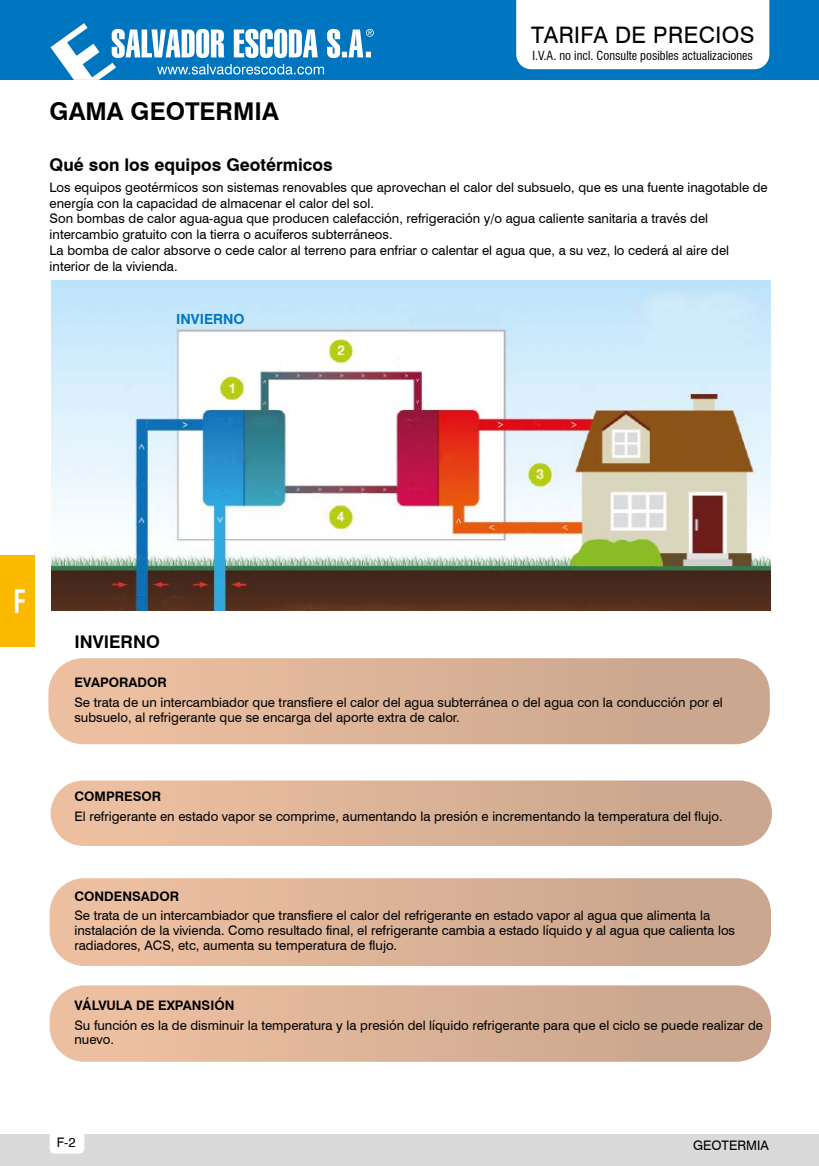
<style>
.page{position:relative;width:819px;height:1166px;background:#fff}
.page>*{position:absolute;margin:0;border:0;box-sizing:border-box;transform-origin:0 0}
.t1{font:700 condensed 31.5px "Swiss 721 BT";color:#fff;scale:.8 1}
.t2{font:700 24.5px "Swiss 721 BT";color:#000}
.t3{font:22.75px "Swiss 721 BT";letter-spacing:.02em;color:#000}
.t4{font:700 17.5px "Swiss 721 BT";color:#000}
.t5{font:700 14px "Swiss 721 BT";color:#0075bf}
.t6{font:13.12px/15.8px "Swiss 721 BT";color:#000}
.t7{font:700 13.12px "Swiss 721 BT";color:#000}
.t8{font:condensed 12.25px "Swiss 721 BT";color:#000}
</style>
<div class="page">
<div style="left:0;top:0;width:819px;height:79px;background:#0075bf"></div>
<svg style="left:50px;top:23px;width:324px;height:57px"></svg>
<div style="left:516px;top:0;width:253px;height:69px;background:#fff"></div>
<div style="left:0;top:1134px;width:819px;height:32px;background:#dadada"></div>
<svg style="left:50px;top:1134px;width:34px;height:19px"></svg>
<div style="left:0;top:555px;width:35px;height:92px;background:#fbba00"></div>
<div style="left:50px;top:985px;width:721px;height:77px;background:linear-gradient(to right,#efc1a2,#c7a48c);border-radius:35px"></div>
<div style="left:50px;top:878px;width:721px;height:88px;background:linear-gradient(to right,#efc1a2,#c7a48c);border-radius:35px"></div>
<div style="left:51px;top:780px;width:721px;height:66px;background:linear-gradient(to right,#efc1a2,#c7a48c);border-radius:33px"></div>
<div style="left:48px;top:658px;width:721px;height:86px;background:linear-gradient(to right,#efc1a2,#c7a48c);border-radius:35px"></div>
<img style="left:52px;top:281px;width:718px;height:329px">
<h3 class="t3" style="left:531px;top:21px;width:225px">TARIFA DE PRECIOS</h3>
<p class="t8" style="left:532px;top:48px;width:222px">I.V.A. no incl. Consulte posibles actualizaciones</p>
<h2 class="t2" style="left:50px;top:97px;width:231px">GAMA GEOTERMIA</h2>
<h3 class="t4" style="left:50px;top:154px;width:285px">Qué son los equipos Geotérmicos</h3>
<p class="t6" style="left:50px;top:179px;width:719px">Los equipos geotérmicos son sistemas renovables que aprovechan el calor del subsuelo, que es una fuente inagotable de energía con la capacidad de almacenar el calor del sol.<br>Son bombas de calor agua-agua que producen calefacción, refrigeración y/o agua caliente sanitaria a través del intercambio gratuito con la tierra o acuíferos subterráneos.<br>La bomba de calor absorve o cede calor al terreno para enfriar o calentar el agua que, a su vez, lo cederá al aire del interior de la vivienda.</p>
<p class="t5" style="left:176px;top:310px;width:70px">INVIERNO</p>
<h1 class="t1" style="left:13px;top:582px;width:17px">F</h1>
<h3 class="t4" style="left:74px;top:631px;width:87px">INVIERNO</h3>
<p class="t7" style="left:74px;top:675px;width:94px">EVAPORADOR</p>
<p class="t6" style="left:74px;top:695px;width:650px;line-height:14.9px">Se trata de un intercambiador que transfiere el calor del agua subterránea o del agua con la conducción por el subsuelo, al refrigerante que se encarga del aporte extra de calor.</p>
<p class="t7" style="left:74px;top:789px;width:88px">COMPRESOR</p>
<p class="t6" style="left:74px;top:808px;width:649px">El refrigerante en estado vapor se comprime, aumentando la presión e incrementando la temperatura del flujo.</p>
<p class="t7" style="left:74px;top:888px;width:106px">CONDENSADOR</p>
<p class="t6" style="left:74px;top:908px;width:662px;line-height:14.9px">Se trata de un intercambiador que transfiere el calor del refrigerante en estado vapor al agua que alimenta la instalación de la vivienda. Como resultado final, el refrigerante cambia a estado líquido y al agua que calienta los radiadores, ACS, etc, aumenta su temperatura de flujo.</p>
<p class="t7" style="left:74px;top:997px;width:161px">VÁLVULA DE EXPANSIÓN</p>
<p class="t6" style="left:74px;top:1017px;width:690px;line-height:14.9px">Su función es la de disminuir la temperatura y la presión del líquido refrigerante para que el ciclo se puede realizar de nuevo.</p>
<p class="t6" style="left:57px;top:1134px;width:20px">F-2</p>
<p class="t6" style="left:693px;top:1137px;width:77px">GEOTERMIA</p>
</div>
